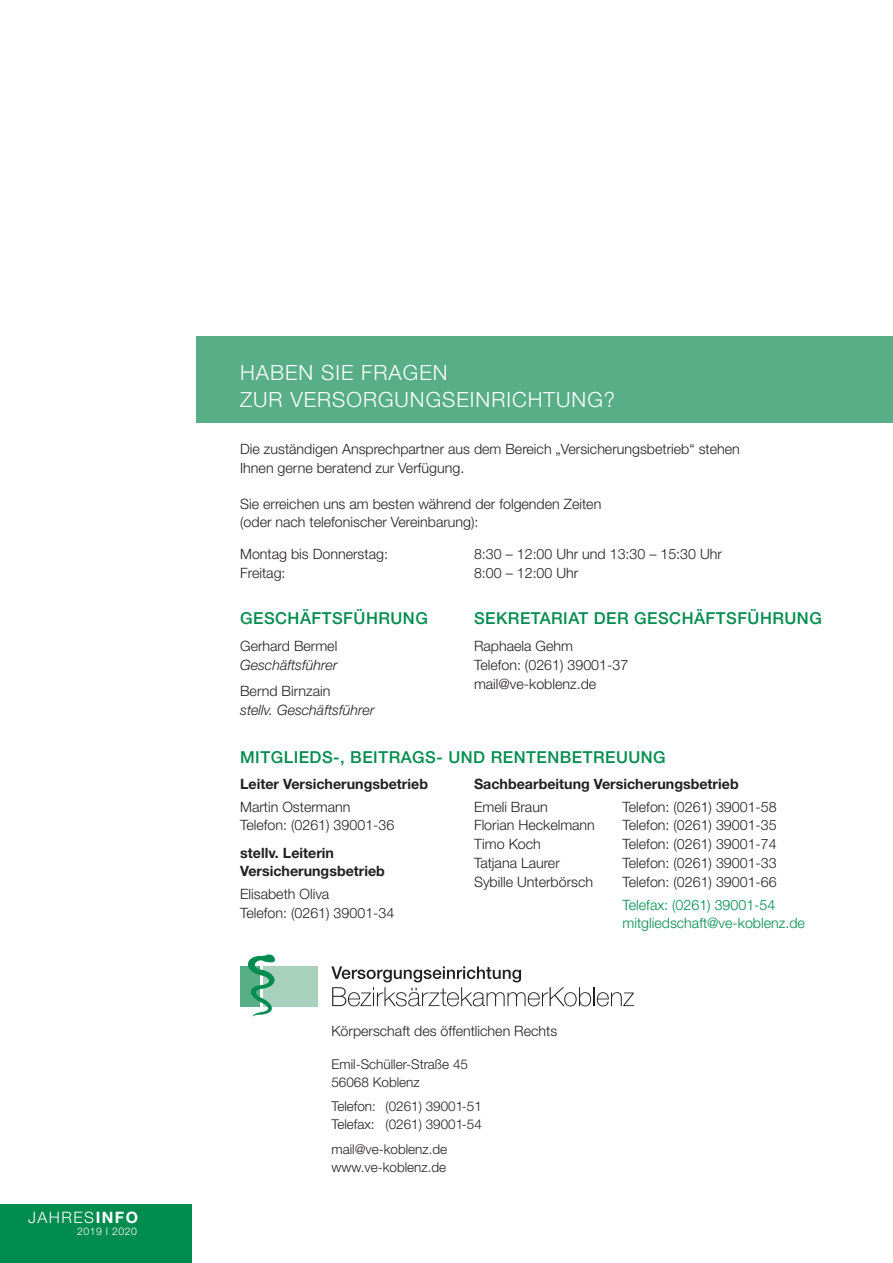
<style>
.page{position:relative;width:893px;height:1263px;background:#fff}
.page>*{position:absolute;margin:0;border:0;box-sizing:border-box;transform-origin:0 0}
.t1{font:300 21px/27px "Helvetica Neue LT Std";letter-spacing:.045em;color:#fff}
.t2{font:500 16.5px "Helvetica Neue LT Std";letter-spacing:.03em;color:#008c4e}
.t3{font:300 15.75px "Helvetica Neue LT Std";letter-spacing:.095em;color:#fff}
.t4{font:300 14.25px/18.8px "Helvetica Neue LT Std";color:#231f20}
.t5{font:700 14.25px/18.8px "Helvetica Neue LT Std";color:#231f20}
.t6{font:300 14.25px/18.8px "Helvetica Neue LT Std";color:#008c4e}
.t7{font:italic 300 14.25px "Helvetica Neue LT Std";color:#231f20}
.t8{font:300 13.5px/18px "Helvetica Neue LT Std";color:#231f20}
.t9{font:300 10.5px "Helvetica Neue LT Std";letter-spacing:.05em;color:#fff}
.s1{font-weight:700}
</style>
<div class="page">
<div style="left:0;top:1204px;width:191px;height:59px;background:#008c4e"></div>
<div style="left:263px;top:966px;width:55px;height:40px;background:#a8d1bd"></div>
<div style="left:240px;top:966px;width:20px;height:40px;background:#58ae86"></div>
<svg style="left:241px;top:954px;width:41px;height:63px"></svg>
<svg style="left:331px;top:966px;width:303px;height:40px"></svg>
<div style="left:197px;top:337px;width:696px;height:86px;background:#58ae86"></div>
<p class="t3" style="left:28px;top:1208px;width:112px">JAHRES<span class="s1">INFO</span></p>
<p class="t9" style="left:77px;top:1225px;width:62px">2019 I 2020</p>
<h1 class="t1" style="left:240px;top:358px;width:376px">HABEN SIE FRAGEN<br>ZUR VERSORGUNGSEINRICHTUNG?</h1>
<p class="t4" style="left:240px;top:439px;width:501px">Die zuständigen Ansprechpartner aus dem Bereich „Versicherungsbetrieb“ stehen<br>Ihnen gerne beratend zur Verfügung.</p>
<p class="t4" style="left:240px;top:494px;width:363px">Sie erreichen uns am besten während der folgenden Zeiten (oder nach telefonischer Vereinbarung):</p>
<p class="t4" style="left:240px;top:544px;width:149px">Montag bis Donnerstag:</p>
<p class="t4" style="left:474px;top:544px;width:249px">8:30 – 12:00 Uhr und 13:30 – 15:30 Uhr</p>
<p class="t4" style="left:240px;top:563px;width:47px">Freitag:</p>
<p class="t4" style="left:474px;top:563px;width:106px">8:00 – 12:00 Uhr</p>
<p class="t2" style="left:240px;top:608px;width:189px">GESCHÄFTSFÜHRUNG</p>
<p class="t2" style="left:474px;top:608px;width:349px">SEKRETARIAT DER GESCHÄFTSFÜHRUNG</p>
<p class="t4" style="left:240px;top:636px;width:99px">Gerhard Bermel</p>
<p class="t4" style="left:474px;top:636px;width:100px">Raphaela Gehm</p>
<p class="t7" style="left:240px;top:656px;width:99px">Geschäftsführer</p>
<p class="t4" style="left:474px;top:655px;width:156px">Telefon: (0261) 39001-37</p>
<p class="t4" style="left:240px;top:681px;width:92px">Bernd Birnzain</p>
<p class="t4" style="left:474px;top:674px;width:124px">mail@ve-koblenz.de</p>
<p class="t7" style="left:240px;top:701px;width:136px">stellv. Geschäftsführer</p>
<p class="t2" style="left:240px;top:747px;width:427px">MITGLIEDS-, BEITRAGS- UND RENTENBETREUUNG</p>
<p class="t5" style="left:240px;top:774px;width:189px">Leiter Versicherungsbetrieb</p>
<p class="t4" style="left:240px;top:797px;width:156px">Martin Ostermann<br>Telefon: (0261) 39001-36</p>
<p class="t5" style="left:240px;top:843px;width:146px">stellv. Leiterin<br>Versicherungsbetrieb</p>
<p class="t4" style="left:240px;top:884px;width:156px">Elisabeth Oliva<br>Telefon: (0261) 39001-34</p>
<p class="t5" style="left:474px;top:774px;width:266px">Sachbearbeitung Versicherungsbetrieb</p>
<p class="t4" style="left:474px;top:797px;width:75px">Emeli Braun</p>
<p class="t4" style="left:622px;top:797px;width:156px">Telefon: (0261) 39001-58</p>
<p class="t4" style="left:474px;top:815px;width:122px">Florian Heckelmann</p>
<p class="t4" style="left:622px;top:815px;width:156px">Telefon: (0261) 39001-35</p>
<p class="t4" style="left:474px;top:834px;width:68px">Timo Koch</p>
<p class="t4" style="left:622px;top:834px;width:156px">Telefon: (0261) 39001-74</p>
<p class="t4" style="left:474px;top:853px;width:87px">Tatjana Laurer</p>
<p class="t4" style="left:622px;top:853px;width:156px">Telefon: (0261) 39001-33</p>
<p class="t4" style="left:474px;top:872px;width:121px">Sybille Unterbörsch</p>
<p class="t4" style="left:622px;top:872px;width:156px">Telefon: (0261) 39001-66</p>
<p class="t6" style="left:622px;top:895px;width:184px">Telefax: (0261) 39001-54 mitgliedschaft@ve-koblenz.de</p>
<p class="t4" style="left:331px;top:1021px;width:227px">Körperschaft des öffentlichen Rechts</p>
<p class="t8" style="left:331px;top:1055px;width:138px">Emil-Schüller-Straße 45<br>56068 Koblenz</p>
<p class="t8" style="left:331px;top:1097px;width:152px">Telefon: (0261) 39001-51<br>Telefax: (0261) 39001-54</p>
<p class="t8" style="left:331px;top:1139px;width:117px">mail@ve-koblenz.de www.ve-koblenz.de</p>
</div>
